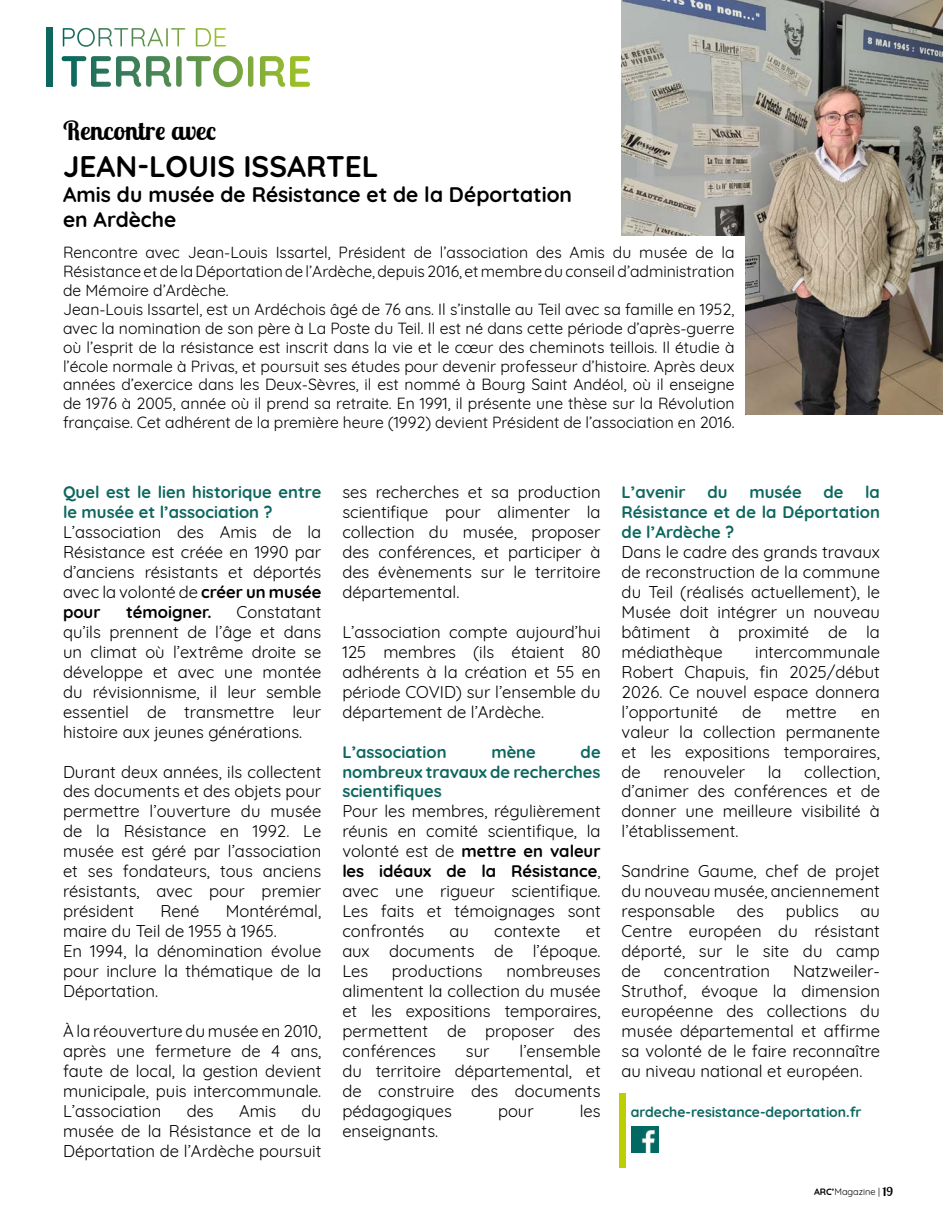
<style>
.page{position:relative;width:943px;height:1216px;background:#fff}
.page>*{position:absolute;margin:0;border:0;box-sizing:border-box;transform-origin:0 0}
.t1{font:700 29.75px "Quicksand";color:#000}
.t2{font:700 26.25px "Lobster Two";color:#000}
.t3{font:700 21px/25.2px "Quicksand";color:#000}
.t4{font:16.62px/19.9px "Quicksand";color:#000;text-align:justify}
.t5{font:700 16.62px/19.9px "Quicksand";color:#0d675f;text-align:justify}
.t6{font:700 16.62px "Quicksand";color:#000}
.t7{font:15.75px/18.9px "Quicksand";color:#000}
.t8{font:700 14px "Quicksand";color:#0d675f}
.t9{font:9.1px "Quicksand";color:#000}
.s1{font-weight:700}
.s2{font-family:"Lobster Two";font-weight:700;font-size:12.25px}
</style>
<div class="page">
<img style="left:621px;top:0;width:322px;height:414px">
<div style="left:497px;top:237px;width:248px;height:200px;background:#fff"></div>
<svg style="left:176px;top:56px;width:134px;height:31px"></svg>
<svg style="left:77px;top:28px;width:149px;height:19px"></svg>
<div style="left:46px;top:28px;width:6px;height:59px;background:#0d675f"></div>
<img style="left:632px;top:1126px;width:26px;height:26px">
<div style="left:619px;top:1093px;width:7px;height:74px;background:#bccf00"></div>
<h2 class="t2" style="left:63px;top:114px;width:154px">Rencontre avec</h2>
<h1 class="t1" style="left:63px;top:142px;width:317px">JEAN-LOUIS ISSARTEL</h1>
<p class="t3" style="left:63px;top:180px;width:510px">Amis du musée de Résistance et de la Déportation en Ardèche</p>
<p class="t7" style="left:63px;top:241px;width:673px">Rencontre avec Jean-Louis Issartel, Président de l’association des Amis du musée de la Résistance et de la Déportation de l’Ardèche, depuis 2016, et membre du conseil d’administration de Mémoire d’Ardèche.<br>Jean-Louis Issartel, est un Ardéchois âgé de 76 ans. Il s’installe au Teil avec sa famille en 1952, avec la nomination de son père à La Poste du Teil. Il est né dans cette période d’après-guerre où l’esprit de la résistance est inscrit dans la vie et le cœur des cheminots teillois. Il étudie à l’école normale à Privas, et poursuit ses études pour devenir professeur d’histoire. Après deux années d’exercice dans les Deux-Sèvres, il est nommé à Bourg Saint Andéol, où il enseigne de 1976 à 2005, année où il prend sa retraite. En 1991, il présente une thèse sur la Révolution française. Cet adhérent de la première heure (1992) devient Président de l’association en 2016.</p>
<p class="t5" style="left:63px;top:481px;width:260px">Quel est le lien historique entre le musée et l’association ?</p>
<p class="t4" style="left:63px;top:520px;width:260px">L’association des Amis de la Résistance est créée en 1990 par d’anciens résistants et déportés avec la volonté de <span class="s1">créer un musée pour</span></p>
<p class="t6" style="left:126px;top:598px;width:87px">témoigner.</p>
<p class="t4" style="left:63px;top:600px;width:260px;text-indent:173px">Constatant qu’ils prennent de l’âge et dans un climat où l’extrême droite se développe et avec une montée du révisionnisme, il leur semble essentiel de transmettre leur histoire aux jeunes générations.</p>
<p class="t4" style="left:63px;top:760px;width:260px">Durant deux années, ils collectent des documents et des objets pour permettre l’ouverture du musée de la Résistance en 1992. Le musée est géré par l’association et ses fondateurs, tous anciens résistants, avec pour premier président</p>
<p class="t4" style="left:63px;top:899px;width:260px;text-align:left;text-indent:163px">Montérémal, maire du Teil de 1955 à 1965.<br>En 1994, la dénomination évolue pour inclure la thématique de la<br>Déportation.</p>
<p class="t4" style="left:63px;top:1019px;width:260px">À la réouverture du musée en 2010, après une fermeture de 4 ans, faute de local, la gestion devient municipale, puis intercommunale.<br>L’association</p>
<p class="t4" style="left:160px;top:899px;width:41px">René</p>
<p class="t4" style="left:63px;top:1099px;width:260px;text-indent:238px">du musée de la Résistance et de la Déportation de l’Ardèche poursuit</p>
<p class="t4" style="left:187px;top:1099px;width:29px">des</p>
<p class="t4" style="left:239px;top:1099px;width:39px">Amis</p>
<p class="t4" style="left:342px;top:480px;width:260px">ses recherches et sa production scientifique pour alimenter la collection du musée, proposer des conférences, et participer à des évènements sur le territoire départemental.</p>
<p class="t4" style="left:342px;top:620px;width:260px">L’association compte aujourd’hui 125 membres (ils étaient 80 adhérents à la création et 55 en période COVID) sur l’ensemble du département de l’Ardèche.</p>
<p class="t5" style="left:342px;top:740px;width:106px">L’association</p>
<p class="t5" style="left:491px;top:740px;width:46px">mène</p>
<p class="t5" style="left:342px;top:740px;width:260px;text-indent:238px">de nombreux travaux de recherches scientifiques</p>
<p class="t4" style="left:342px;top:799px;width:260px">Pour les membres, régulièrement réunis en comité scientifique, la volonté est de <span class="s1">mettre en valeur les idéaux de la Résistance</span>, avec une rigueur scientifique.<br>Les faits et témoignages sont confrontés</p>
<p class="t4" style="left:342px;top:919px;width:260px;text-indent:243px">et aux documents de l’époque.<br>Les</p>
<p class="t4" style="left:449px;top:919px;width:21px">au</p>
<p class="t4" style="left:494px;top:919px;width:68px">contexte</p>
<p class="t4" style="left:392px;top:959px;width:92px">productions</p>
<p class="t4" style="left:342px;top:959px;width:260px;text-indent:164px">nombreuses alimentent la collection du musée et les expositions temporaires, permettent de proposer des conférences</p>
<p class="t4" style="left:342px;top:1039px;width:260px;text-indent:177px">l’ensemble du territoire départemental, et de construire des documents pédagogiques</p>
<p class="t4" style="left:466px;top:1039px;width:25px">sur</p>
<p class="t4" style="left:498px;top:1099px;width:37px">pour</p>
<p class="t4" style="left:580px;top:1099px;width:22px">les</p>
<p class="t4" style="left:342px;top:1119px;width:97px">enseignants.</p>
<p class="t5" style="left:621px;top:481px;width:66px">L’avenir</p>
<p class="t5" style="left:707px;top:481px;width:22px">du</p>
<p class="t5" style="left:749px;top:481px;width:54px">musée</p>
<p class="t5" style="left:823px;top:481px;width:21px">de</p>
<p class="t5" style="left:621px;top:481px;width:260px;text-indent:243px">la Résistance et de la Déportation de l’Ardèche ?</p>
<p class="t4" style="left:621px;top:540px;width:260px">Dans le cadre des grands travaux de reconstruction de la commune du Teil (réalisés actuellement), le Musée doit intégrer un nouveau bâtiment à proximité de la médiathèque</p>
<p class="t4" style="left:621px;top:640px;width:260px;text-indent:133px">intercommunale Robert Chapuis, fin 2025/début 2026. Ce nouvel espace donnera l’opportunité</p>
<p class="t4" style="left:742px;top:700px;width:21px">de</p>
<p class="t4" style="left:785px;top:700px;width:52px">mettre</p>
<p class="t4" style="left:621px;top:700px;width:260px;text-indent:239px">en valeur la collection permanente et les expositions temporaires, de</p>
<p class="t4" style="left:621px;top:760px;width:260px;text-indent:183px">collection, d’animer des conférences et de donner une meilleure visibilité à l’établissement.</p>
<p class="t4" style="left:621px;top:859px;width:260px">Sandrine Gaume, chef de projet du nouveau musée, anciennement responsable</p>
<p class="t4" style="left:663px;top:760px;width:83px">renouveler</p>
<p class="t4" style="left:767px;top:760px;width:15px">la</p>
<p class="t4" style="left:736px;top:899px;width:29px">des</p>
<p class="t4" style="left:785px;top:899px;width:55px">publics</p>
<p class="t4" style="left:621px;top:899px;width:260px;text-indent:239px">au Centre européen du résistant déporté, sur le site du camp de</p>
<p class="t4" style="left:621px;top:959px;width:260px;text-indent:171px">Natzweiler-Struthof, évoque la dimension européenne des collections du musée départemental et affirme sa volonté de le faire reconnaître au niveau national et européen.</p>
<p class="t8" style="left:630px;top:1100px;width:232px">ardeche-resistance-deportation.fr</p>
<p class="t4" style="left:664px;top:959px;width:107px">concentration</p>
<p class="t9" style="left:814px;top:1184px;width:81px"><span class="s1">ARC’</span>Magazine | <span class="s2">19</span></p>
</div>
